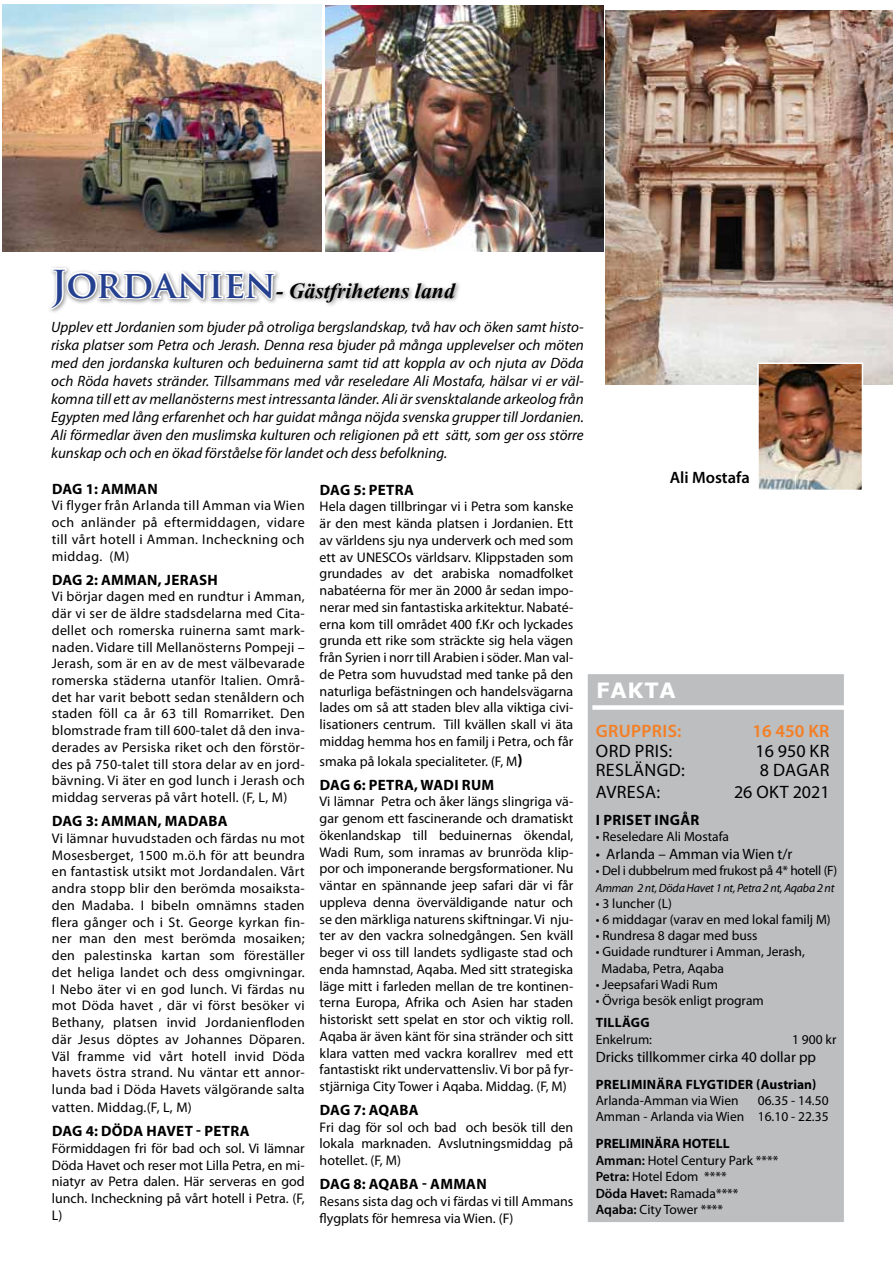
<style>
.page{position:relative;width:893px;height:1263px;background:#fff}
.page>*{position:absolute;margin:0;border:0;box-sizing:border-box;transform-origin:0 0}
.t1{font:700 27px "Vijaya";color:#000}
.t2{font:700 21px "Verdana";letter-spacing:.035em;color:#fff}
.t3{font:18px "Myriad Pro";letter-spacing:.02em;color:#000}
.t4{font:600 18px "Myriad Pro";color:#f57e23}
.t5{font:600 16.5px "Myriad Pro";color:#000}
.t6{font:italic 15px/18px "Myriad Pro";color:#000;text-align:justify}
.t7{font:700 15px "Myriad Pro";letter-spacing:.02em;color:#000}
.t8{font:15px "Myriad Pro";color:#000}
.t9{font:13.95px/16.8px "Myriad Pro";color:#000;text-align:justify}
.t10{font:13.5px/16.5px "Myriad Pro";color:#000}
.t11{font:700 13.5px "Myriad Pro";letter-spacing:.02em;color:#000}
.t12{font:13.5px "Myriad Pro";letter-spacing:-.02em;color:#000}
.t13{font:italic 12px "Myriad Pro";letter-spacing:-.02em;color:#000}
.s1{font-family:"Trajan Pro";font-size:37.5px;color:#25408f}
.s2{font-weight:700;font-size:16.5px}
.s3{font-weight:700}
.s4{font-weight:600}
</style>
<div class="page">
<img style="left:2px;top:4px;width:319px;height:247px">
<img style="left:325px;top:5px;width:279px;height:246px">
<div style="left:589px;top:675px;width:253px;height:546px;background:#bcbec0"></div>
<div style="left:587px;top:673px;width:257px;height:550px;border:1px solid #fff"></div>
<div style="left:592px;top:705px;width:257px;height:5px;background:#fff"></div>
<img style="left:606px;top:11px;width:287px;height:374px">
<img style="left:760px;top:365px;width:100px;height:123px">
<div style="left:757px;top:362px;width:106px;height:129px;border:2px solid #fff"></div>
<div style="left:48px;top:265px;width:413px;height:50px;background:#000;opacity:.49"></div>
<img style="left:48px;top:4px;width:229px;height:311px">
<h1 class="t1" style="left:51px;top:269px;width:405px"><span class="s1">JORDANIEN</span>- Gästfrihetens land</h1>
<p class="t6" style="left:51px;top:317px;width:534px">Upplev ett Jordanien som bjuder på otroliga bergslandskap, två hav och öken samt histo&shy;riska platser som Petra och Jerash. Denna resa bjuder på många upplevelser och möten med den jordanska kulturen och beduinerna samt tid att koppla av och njuta av Döda och Röda havets stränder. Tillsammans med vår reseledare Ali Mostafa, hälsar vi er väl&shy;komna till ett av mellanösterns mest intressanta länder. Ali är svensktalande arkeolog från Egypten med lång erfarenhet och har guidat många nöjda svenska grupper till Jordanien.<br>Ali förmedlar även den muslimska kulturen och religionen på ett sätt, som ger oss större kunskap och och en ökad förståelse för landet och dess befolkning.</p>
<p class="t7" style="left:52px;top:479px;width:107px">DAG 1: AMMAN</p>
<p class="t9" style="left:52px;top:497px;width:254px">Vi flyger från Arlanda till Amman via Wien och anländer på eftermiddagen, vidare till vårt hotell i Amman. Incheckning och middag. (M)</p>
<p class="t7" style="left:52px;top:570px;width:62px">DAG 2: AMMAN</p>
<p class="t7" style="left:158px;top:570px;width:62px">, JERASH</p>
<p class="t9" style="left:52px;top:588px;width:254px">Vi börjar dagen med en rundtur i Amman, där vi ser de äldre stadsdelarna med Cita&shy;dellet och romerska ruinerna samt mark&shy;naden. Vidare till Mellanösterns Pompeji – Jerash, som är en av de mest välbevarade romerska städerna utanför Italien. Områ&shy;det har varit bebott sedan stenåldern och staden föll ca år 63 till Romarriket. Den blomstrade fram till 600-talet då den inva&shy;derades av Persiska riket och den förstör&shy;des på 750-talet till stora delar av en jord&shy;bävning. Vi äter en god lunch i Jerash och middag serveras på vårt hotell. (F, L, M)</p>
<p class="t7" style="left:52px;top:811px;width:62px">DAG 3: AMMAN</p>
<p class="t7" style="left:158px;top:811px;width:71px">, MADABA</p>
<p class="t9" style="left:52px;top:830px;width:254px">Vi lämnar huvudstaden och färdas nu mot Mosesberget, 1500 m.ö.h för att beundra en fantastisk utsikt mot Jordandalen. Vårt andra stopp blir den berömda mosaiksta&shy;den Madaba. I bibeln omnämns staden flera gånger och i St. George kyrkan fin&shy;ner man den mest berömda mosaiken; den palestinska kartan som föreställer det heliga landet och dess omgivningar.<br>I Nebo äter vi en god lunch. Vi färdas nu mot Döda havet , där vi först besöker vi Bethany, platsen invid Jordanienfloden där Jesus döptes av Johannes Döparen.<br>Väl framme vid vårt hotell invid Döda havets östra strand. Nu väntar ett annor&shy;lunda bad i Döda Havets välgörande salta vatten. Middag.(F, L, M)</p>
<p class="t7" style="left:52px;top:1121px;width:172px">DAG 4: DÖDA HAVET - PETRA</p>
<p class="t9" style="left:52px;top:1139px;width:254px">Förmiddagen fri för bad och sol. Vi lämnar Döda Havet och reser mot Lilla Petra, en mi&shy;niatyr av Petra dalen. Här serveras en god lunch. Incheckning på vårt hotell i Petra. (F, L)</p>
<p class="t7" style="left:320px;top:480px;width:96px">DAG 5: PETRA</p>
<p class="t9" style="left:320px;top:498px;width:255px">Hela dagen tillbringar vi i Petra som kanske är den mest kända platsen i Jordanien. Ett av världens sju nya underverk och med som ett av UNESCOs världsarv. Klippstaden som grundades av det arabiska nomadfolket nabatéerna för mer än 2000 år sedan impo&shy;nerar med sin fantastiska arkitektur. Nabaté&shy;erna kom till området 400 f.Kr och lyckades grunda ett rike som sträckte sig hela vägen från Syrien i norr till Arabien i söder. Man val&shy;de Petra som huvudstad med tanke på den naturliga befästningen och handelsvägarna lades om så att staden blev alla viktiga civi&shy;lisationers centrum. Till kvällen skall vi äta middag hemma hos en familj i Petra, och får</p>
<p class="t9" style="left:320px;top:752px;width:205px">smaka på lokala specialiteter. (F, M<span class="s2">)</span></p>
<p class="t7" style="left:320px;top:775px;width:68px">DAG 6: PETRA</p>
<p class="t7" style="left:414px;top:775px;width:82px">, WADI RUM</p>
<p class="t9" style="left:320px;top:793px;width:255px">Vi lämnar Petra och åker längs slingriga vä&shy;gar genom ett fascinerande och dramatiskt ökenlandskap till beduinernas ökendal, Wadi Rum, som inramas av brunröda klip&shy;por och imponerande bergsformationer. Nu väntar en spännande jeep safari där vi får uppleva denna överväldigande natur och se den märkliga naturens skiftningar. Vi nju&shy;ter av den vackra solnedgången. Sen kväll beger vi oss till landets sydligaste stad och enda hamnstad, Aqaba. Med sitt strategiska läge mitt i farleden mellan de tre kontinen&shy;terna Europa, Afrika och Asien har staden historiskt sett spelat en stor och viktig roll.<br>Aqaba är även känt för sina stränder och sitt klara vatten med vackra korallrev med ett fantastiskt rikt undervattensliv. Vi bor på fyr&shy;stjärniga City Tower i Aqaba. Middag. (F, M)</p>
<p class="t7" style="left:320px;top:1100px;width:100px">DAG 7: AQABA</p>
<p class="t9" style="left:320px;top:1118px;width:255px">Fri dag för sol och bad och besök till den lokala marknaden. Avslutningsmiddag på hotellet. (F, M)</p>
<p class="t7" style="left:320px;top:1174px;width:123px">DAG 8: AQABA - AMMAN</p>
<p class="t9" style="left:320px;top:1193px;width:255px">Resans sista dag och vi färdas vi till Ammans flygplats för hemresa via Wien. (F)</p>
<p class="t5" style="left:670px;top:467px;width:82px">Ali Mostafa</p>
<h2 class="t2" style="left:596px;top:676px;width:81px">FAKTA</h2>
<p class="t4" style="left:596px;top:720px;width:11px">gruppris</p>
<p class="t4" style="left:677px;top:720px;width:6px">:</p>
<p class="t4" style="left:752px;top:720px;width:67px">16 450 kr</p>
<p class="t3" style="left:596px;top:740px;width:13px">ord</p>
<p class="t3" style="left:635px;top:740px;width:9px">pris</p>
<p class="t3" style="left:669px;top:740px;width:5px">:</p>
<p class="t3" style="left:756px;top:740px;width:64px">16 950 kr</p>
<p class="t3" style="left:596px;top:759px;width:90px">RESLÄNGD:</p>
<p class="t3" style="left:760px;top:759px;width:71px">8 DAGAR</p>
<p class="t3" style="left:596px;top:781px;width:66px">AVRESa:</p>
<p class="t3" style="left:734px;top:781px;width:34px">26 okt</p>
<p class="t3" style="left:793px;top:781px;width:38px">2021</p>
<p class="t7" style="left:596px;top:810px;width:105px">I PRISET INGÅR</p>
<p class="t10" style="left:596px;top:828px;width:135px">• Reseledare Ali Mostafa</p>
<p class="t8" style="left:596px;top:845px;width:198px">• Arlanda – Amman via Wien t/r</p>
<p class="t12" style="left:596px;top:862px;width:243px">• Del i dubbelrum med frukost på 4* hotell (F)</p>
<p class="t13" style="left:596px;top:880px;width:240px">Amman 2 nt, Döda Havet 1 nt, Petra 2 nt, Aqaba 2 nt</p>
<p class="t10" style="left:596px;top:895px;width:78px">• 3 luncher (L)</p>
<p class="t10" style="left:596px;top:911px;width:237px">• 6 middagar (varav en med lokal familj M)</p>
<p class="t10" style="left:596px;top:927px;width:163px">• Rundresa 8 dagar med buss</p>
<p class="t10" style="left:601px;top:943px;width:205px;text-indent:-6px">• Guidade rundturer i Amman, Jerash,<br>Madaba, Petra, Aqaba</p>
<p class="t10" style="left:596px;top:976px;width:124px">• Jeepsafari Wadi Rum</p>
<p class="t10" style="left:596px;top:992px;width:170px">• Övriga besök enligt program</p>
<p class="t11" style="left:596px;top:1014px;width:45px">TILLÄGG</p>
<p class="t10" style="left:596px;top:1031px;width:58px">Enkelrum:</p>
<p class="t10" style="left:792px;top:1031px;width:46px">1 900 kr</p>
<p class="t8" style="left:596px;top:1047px;width:222px">Dricks tillkommer cirka 40 dollar pp</p>
<p class="t11" style="left:596px;top:1075px;width:222px">PRELIMINÄRA FLYGTIDER (AUSTRIAN)</p>
<p class="t10" style="left:596px;top:1092px;width:144px">Arlanda-Amman via Wien</p>
<p class="t10" style="left:596px;top:1092px;width:234px;text-align:right">06.35 - 14.50<br>Amman - Arlanda via Wien 16.10 - 22.35</p>
<p class="t11" style="left:596px;top:1135px;width:17px">PRELIMINÄRA</p>
<p class="t10" style="left:596px;top:1135px;width:184px;text-indent:87px"><span class="s3">HOTELL<br></span><span class="s4">Amman:</span> Hotel Century Park ****<br><span class="s4">Petra:</span> Hotel Edom ****<br><span class="s4">Döda Havet:</span> Ramada****<br><span class="s4">Aqaba:</span> City Tower ****</p>
</div>
